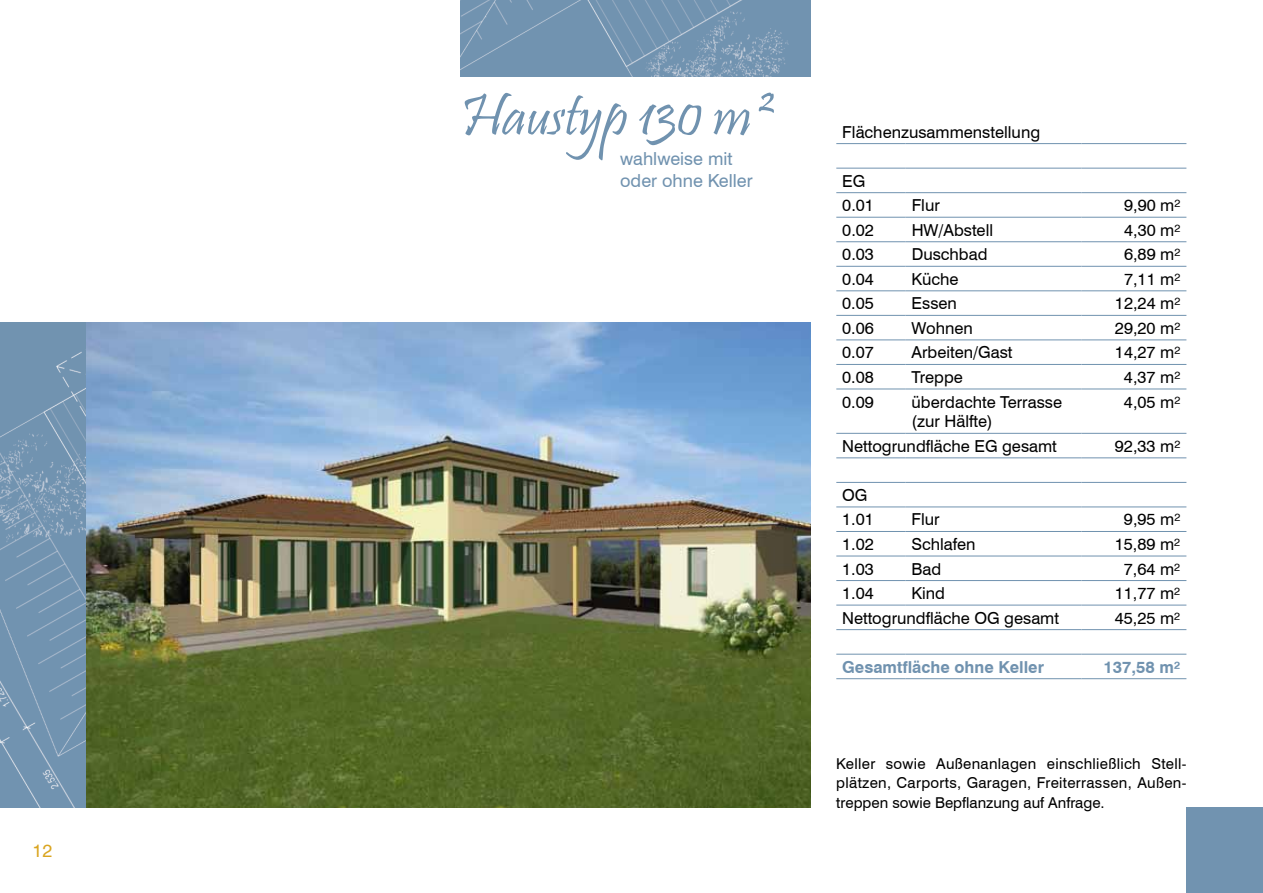
<style>
.page{position:relative;width:1263px;height:893px;background:#fff}
.page>*{position:absolute;margin:0;border:0;box-sizing:border-box;transform-origin:0 0}
.t1{font:60px "Pristina";color:#7092af}
.t2{font:18px/21.6px "Swiss 721 BT";color:#7092af}
.t3{font:18px "Swiss 721 BT";color:#daa520}
.t4{font:16.5px/24.6px "Swiss 721 BT";color:#000}
.t5{font:700 16.5px "Swiss 721 BT";color:#7092af}
.t6{font:15px/19.5px "Swiss 721 BT";color:#000;text-align:justify}
</style>
<div class="page">
<img style="left:85px;top:322px;width:726px;height:486px">
<hr style="left:836px;top:192px;width:70px;height:1px;background:#7092af">
<hr style="left:906px;top:192px;width:175px;height:1px;background:#7092af">
<hr style="left:1081px;top:192px;width:105px;height:1px;background:#7092af">
<hr style="left:836px;top:217px;width:70px;height:1px;background:#7092af">
<hr style="left:906px;top:217px;width:175px;height:1px;background:#7092af">
<hr style="left:1081px;top:217px;width:105px;height:1px;background:#7092af">
<hr style="left:836px;top:241px;width:70px;height:1px;background:#7092af">
<hr style="left:906px;top:241px;width:175px;height:1px;background:#7092af">
<hr style="left:1081px;top:241px;width:105px;height:1px;background:#7092af">
<hr style="left:836px;top:266px;width:70px;height:1px;background:#7092af">
<hr style="left:906px;top:266px;width:175px;height:1px;background:#7092af">
<hr style="left:1081px;top:266px;width:105px;height:1px;background:#7092af">
<hr style="left:836px;top:290px;width:70px;height:1px;background:#7092af">
<hr style="left:906px;top:290px;width:175px;height:1px;background:#7092af">
<hr style="left:1081px;top:290px;width:105px;height:1px;background:#7092af">
<hr style="left:836px;top:315px;width:70px;height:1px;background:#7092af">
<hr style="left:906px;top:315px;width:175px;height:1px;background:#7092af">
<hr style="left:1081px;top:315px;width:105px;height:1px;background:#7092af">
<hr style="left:836px;top:340px;width:70px;height:1px;background:#7092af">
<hr style="left:906px;top:340px;width:175px;height:1px;background:#7092af">
<hr style="left:1081px;top:340px;width:105px;height:1px;background:#7092af">
<hr style="left:836px;top:364px;width:70px;height:1px;background:#7092af">
<hr style="left:906px;top:364px;width:175px;height:1px;background:#7092af">
<hr style="left:1081px;top:364px;width:105px;height:1px;background:#7092af">
<hr style="left:836px;top:389px;width:70px;height:1px;background:#7092af">
<hr style="left:906px;top:389px;width:175px;height:1px;background:#7092af">
<hr style="left:1081px;top:389px;width:105px;height:1px;background:#7092af">
<hr style="left:836px;top:433px;width:70px;height:1px;background:#7092af">
<hr style="left:906px;top:433px;width:175px;height:1px;background:#7092af">
<hr style="left:1081px;top:433px;width:105px;height:1px;background:#7092af">
<hr style="left:836px;top:457px;width:70px;height:1px;background:#7092af">
<hr style="left:906px;top:457px;width:175px;height:1px;background:#7092af">
<hr style="left:1081px;top:457px;width:105px;height:1px;background:#7092af">
<hr style="left:836px;top:482px;width:70px;height:1px;background:#7092af">
<hr style="left:906px;top:482px;width:175px;height:1px;background:#7092af">
<hr style="left:1081px;top:482px;width:105px;height:1px;background:#7092af">
<hr style="left:836px;top:507px;width:70px;height:1px;background:#7092af">
<hr style="left:906px;top:507px;width:175px;height:1px;background:#7092af">
<hr style="left:1081px;top:507px;width:105px;height:1px;background:#7092af">
<hr style="left:836px;top:531px;width:70px;height:1px;background:#7092af">
<hr style="left:906px;top:531px;width:175px;height:1px;background:#7092af">
<hr style="left:1081px;top:531px;width:105px;height:1px;background:#7092af">
<hr style="left:836px;top:556px;width:70px;height:1px;background:#7092af">
<hr style="left:906px;top:556px;width:175px;height:1px;background:#7092af">
<hr style="left:1081px;top:556px;width:105px;height:1px;background:#7092af">
<hr style="left:836px;top:580px;width:70px;height:1px;background:#7092af">
<hr style="left:906px;top:580px;width:175px;height:1px;background:#7092af">
<hr style="left:1081px;top:580px;width:105px;height:1px;background:#7092af">
<hr style="left:836px;top:605px;width:70px;height:1px;background:#7092af">
<hr style="left:906px;top:605px;width:175px;height:1px;background:#7092af">
<hr style="left:1081px;top:605px;width:105px;height:1px;background:#7092af">
<hr style="left:836px;top:629px;width:70px;height:1px;background:#7092af">
<hr style="left:906px;top:629px;width:175px;height:1px;background:#7092af">
<hr style="left:1081px;top:629px;width:105px;height:1px;background:#7092af">
<hr style="left:836px;top:654px;width:70px;height:1px;background:#7092af">
<hr style="left:906px;top:654px;width:175px;height:1px;background:#7092af">
<hr style="left:1081px;top:654px;width:105px;height:1px;background:#7092af">
<hr style="left:836px;top:678px;width:70px;height:1px;background:#7092af">
<hr style="left:906px;top:678px;width:175px;height:1px;background:#7092af">
<hr style="left:1081px;top:678px;width:105px;height:1px;background:#7092af">
<hr style="left:836px;top:168px;width:70px;height:1px;background:#7092af">
<hr style="left:906px;top:168px;width:175px;height:1px;background:#7092af">
<hr style="left:1081px;top:168px;width:105px;height:1px;background:#7092af">
<hr style="left:836px;top:143px;width:70px;height:1px;background:#7092af">
<hr style="left:906px;top:143px;width:175px;height:1px;background:#7092af">
<hr style="left:1081px;top:143px;width:105px;height:1px;background:#7092af">
<img style="left:461px;top:0;width:350px;height:77px">
<img style="left:0;top:322px;width:85px;height:486px">
<p class="t3" style="left:33px;top:840px;width:21px">12</p>
<h1 class="t1" style="left:461px;top:82px;width:313px">Haustyp 130 m²</h1>
<p class="t2" style="left:620px;top:148px;width:134px">wahlweise mit oder ohne Keller</p>
<p class="t4" style="left:842px;top:119px;width:199px">Flächenzusammenstellung</p>
<p class="t4" style="left:842px;top:168px;width:33px">EG<br>0.01</p>
<p class="t4" style="left:912px;top:193px;width:30px">Flur</p>
<p class="t4" style="left:1124px;top:193px;width:58px">9,90 m²</p>
<p class="t4" style="left:842px;top:217px;width:33px">0.02</p>
<p class="t4" style="left:912px;top:217px;width:83px">HW/Abstell</p>
<p class="t4" style="left:1124px;top:217px;width:58px">4,30 m²</p>
<p class="t4" style="left:842px;top:242px;width:33px">0.03</p>
<p class="t4" style="left:912px;top:242px;width:77px">Duschbad</p>
<p class="t4" style="left:1124px;top:242px;width:58px">6,89 m²</p>
<p class="t4" style="left:842px;top:267px;width:33px">0.04</p>
<p class="t4" style="left:912px;top:267px;width:48px">Küche</p>
<p class="t4" style="left:1124px;top:267px;width:58px">7,11 m²</p>
<p class="t4" style="left:842px;top:291px;width:33px">0.05</p>
<p class="t4" style="left:912px;top:291px;width:47px">Essen</p>
<p class="t4" style="left:1115px;top:291px;width:67px">12,24 m²</p>
<p class="t4" style="left:842px;top:316px;width:33px">0.06</p>
<p class="t4" style="left:912px;top:316px;width:63px">Wohnen</p>
<p class="t4" style="left:1115px;top:316px;width:67px">29,20 m²</p>
<p class="t4" style="left:842px;top:340px;width:33px">0.07</p>
<p class="t4" style="left:911px;top:340px;width:102px">Arbeiten/Gast</p>
<p class="t4" style="left:1115px;top:340px;width:67px">14,27 m²</p>
<p class="t4" style="left:842px;top:365px;width:33px">0.08</p>
<p class="t4" style="left:911px;top:365px;width:53px">Treppe</p>
<p class="t4" style="left:1124px;top:365px;width:58px">4,37 m²</p>
<p class="t4" style="left:842px;top:389px;width:33px">0.09</p>
<p class="t4" style="left:911px;top:392px;width:152px;line-height:19.8px">überdachte Terrasse (zur Hälfte)</p>
<p class="t4" style="left:1124px;top:389px;width:58px">4,05 m²</p>
<p class="t4" style="left:842px;top:434px;width:216px">Nettogrundfläche EG gesamt</p>
<p class="t4" style="left:1115px;top:434px;width:67px">92,33 m²</p>
<p class="t4" style="left:842px;top:483px;width:33px">OG<br>1.01</p>
<p class="t4" style="left:911px;top:507px;width:30px">Flur</p>
<p class="t4" style="left:1124px;top:507px;width:58px">9,95 m²</p>
<p class="t4" style="left:842px;top:532px;width:33px">1.02</p>
<p class="t4" style="left:911px;top:532px;width:66px">Schlafen</p>
<p class="t4" style="left:1115px;top:532px;width:67px">15,89 m²</p>
<p class="t4" style="left:842px;top:556px;width:33px">1.03</p>
<p class="t4" style="left:911px;top:556px;width:31px">Bad</p>
<p class="t4" style="left:1124px;top:556px;width:58px">7,64 m²</p>
<p class="t4" style="left:842px;top:581px;width:33px">1.04</p>
<p class="t4" style="left:911px;top:581px;width:35px">Kind</p>
<p class="t4" style="left:1115px;top:581px;width:67px">11,77 m²</p>
<p class="t4" style="left:842px;top:605px;width:218px">Nettogrundfläche OG gesamt</p>
<p class="t4" style="left:1115px;top:605px;width:67px">45,25 m²</p>
<p class="t5" style="left:842px;top:657px;width:203px">Gesamtfläche ohne Keller</p>
<p class="t5" style="left:1103px;top:657px;width:78px">137,58 m²</p>
<p class="t6" style="left:836px;top:754px;width:352px">Keller sowie Außenanlagen einschließlich Stell&shy;plätzen, Carports, Garagen, Freiterrassen, Außen&shy;treppen sowie Bepflanzung auf Anfrage.</p>
</div>
